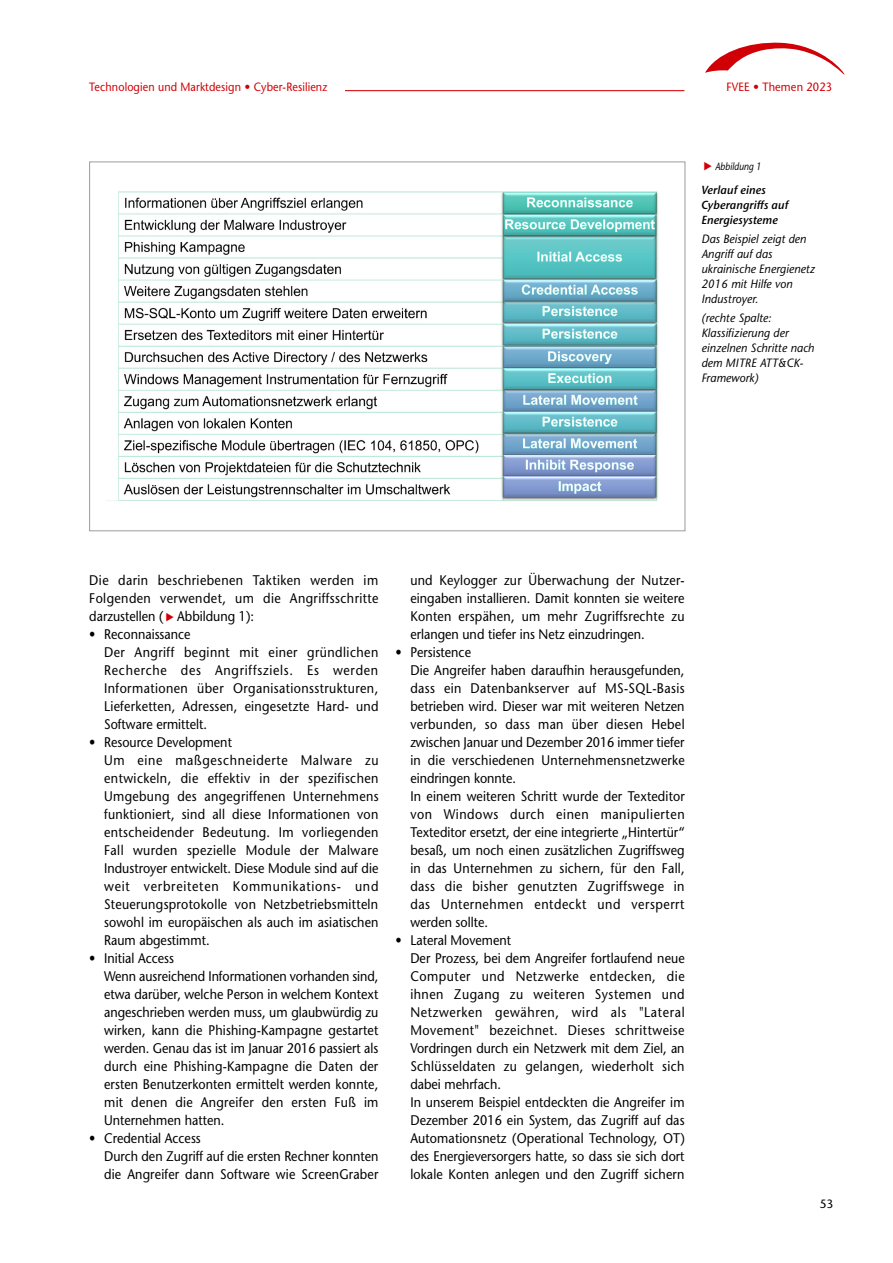
<style>
.page{position:relative;width:893px;height:1263px;background:#fff}
.page>*{position:absolute;margin:0;border:0;box-sizing:border-box;transform-origin:0 0}
.t1{font:13.95px/18px "Stone Sans";letter-spacing:.01em;color:#000;scale:.9 1}
.t2{font:13.95px/18px "Stone Sans";letter-spacing:.03em;color:#000;scale:.9 1}
.t3{font:italic 12px/15px "Stone Sans";letter-spacing:.005em;color:#000;scale:.95 1}
.t4{font:12px "Stone Sans";letter-spacing:.01em;color:#d10007;scale:.9 1}
.t5{font:12px "Stone Sans";letter-spacing:.01em;color:#d10007;scale:.92 1}
.t6{font:12px "Stone Sans";color:#000}
.t7{font:italic 600 11.7px/15px "Stone Sans ITC Pro";letter-spacing:.005em;color:#000;scale:.95 1}
.t8{font:italic 10.5px "Stone Sans";letter-spacing:.005em;color:#000;scale:.85 1}
</style>
<div class="page">
<img style="left:107px;top:191px;width:552px;height:310px">
<hr style="left:98px;top:90px;width:586px;height:1px;background:#d10007">
<div style="left:89px;top:73px;width:256px;height:28px;background:#fff"></div>
<svg style="left:705px;top:42px;width:140px;height:33px"></svg>
<p class="t4" style="left:89px;top:80px;width:266px">Technologien und Marktdesign • Cyber-Resilienz</p>
<p class="t5" style="left:726px;top:80px;width:116px">FVEE • Themen 2023</p>
<p class="t8" style="left:715px;top:161px;width:56px">Abbildung 1</p>
<p class="t7" style="left:701px;top:183px;width:93px">Verlauf eines<br>Cyberangriffs auf<br>Energiesysteme</p>
<p class="t3" style="left:701px;top:232px;width:121px">Das Beispiel zeigt den<br>Angriff auf das ukrainische Energienetz<br>2016 mit Hilfe von<br>Industroyer.</p>
<p class="t3" style="left:701px;top:311px;width:120px">(rechte Spalte:<br>Klassifizierung der einzelnen Schritte nach dem MITRE ATT&amp;CK-<br>Framework)</p>
<p class="t1" style="left:89px;top:571px;width:323px;text-align:justify">Die darin beschriebenen Taktiken werden im Folgenden verwendet, um die Angriffsschritte darzustellen ( Abbildung 1):</p>
<p class="t2" style="left:104px;top:625px;width:306px;text-indent:-15px">• Reconnaissance<br>Der Angriff beginnt mit einer gründlichen Recherche des Angriffsziels. Es werden Informationen über Organisationsstrukturen, Lieferketten, Adressen, eingesetzte Hard- und Software ermittelt.</p>
<p class="t1" style="left:104px;top:733px;width:306px;text-indent:-15px">• Resource Development<br>Um eine maßgeschneiderte Malware zu entwickeln, die effektiv in der spezifischen Umgebung des angegriffenen Unternehmens funktioniert, sind all diese Informationen von entscheidender Bedeutung. Im vorliegenden Fall wurden spezielle Module der Malware Industroyer entwickelt. Diese Module sind auf die weit verbreiteten Kommunikations- und Steuerungsprotokolle von Netzbetriebsmitteln sowohl im europäischen als auch im asiatischen Raum abgestimmt.</p>
<p class="t1" style="left:104px;top:949px;width:306px;text-indent:-15px">• Initial Access<br>Wenn ausreichend Informationen vorhanden sind, etwa darüber, welche Person in welchem Kontext angeschrieben werden muss, um glaubwürdig zu wirken, kann die Phishing-Kampagne gestartet werden. Genau das ist im Januar 2016 passiert als durch eine Phishing-Kampagne die Daten der ersten Benutzerkonten ermittelt werden konnte, mit denen die Angreifer den ersten Fuß im Unternehmen hatten.</p>
<p class="t1" style="left:104px;top:1129px;width:306px;text-indent:-15px">• Credential Access<br>Durch den Zugriff auf die ersten Rechner konnten die Angreifer dann Software wie ScreenGraber</p>
<p class="t1" style="left:410px;top:571px;width:306px;text-align:justify">und Keylogger zur Überwachung der Nutzer&shy;eingaben installieren. Damit konnten sie weitere Konten erspähen, um mehr Zugriffsrechte zu erlangen und tiefer ins Netz einzudringen.</p>
<p class="t1" style="left:410px;top:643px;width:306px;text-indent:-15px">• Persistence<br>Die Angreifer haben daraufhin herausgefunden, dass ein Datenbankserver auf MS-SQL-Basis betrieben wird. Dieser war mit weiteren Netzen verbunden, so dass man über diesen Hebel zwischen Januar und Dezember 2016 immer tiefer in die verschiedenen Unternehmensnetzwerke eindringen konnte.<br>In einem weiteren Schritt wurde der Texteditor von Windows durch einen manipulierten Texteditor ersetzt, der eine integrierte „Hintertür“ besaß, um noch einen zusätzlichen Zugriffsweg in das Unternehmen zu sichern, für den Fall, dass die bisher genutzten Zugriffswege in das Unternehmen entdeckt und versperrt werden sollte.</p>
<p class="t1" style="left:410px;top:931px;width:306px;text-indent:-15px">• Lateral Movement<br>Der Prozess, bei dem Angreifer fortlaufend neue Computer und Netzwerke entdecken, die ihnen Zugang zu weiteren Systemen und Netzwerken gewähren, wird als "Lateral Movement" bezeichnet. Dieses schrittweise Vordringen durch ein Netzwerk mit dem Ziel, an Schlüsseldaten zu gelangen, wiederholt sich dabei mehrfach.<br>In unserem Beispiel entdeckten die Angreifer im Dezember 2016 ein System, das Zugriff auf das Automationsnetz (Operational Technology, OT) des Energieversorgers hatte, so dass sie sich dort lokale Konten anlegen und den Zugriff sichern</p>
<p class="t6" style="left:820px;top:1197px;width:15px">53</p>
</div>
